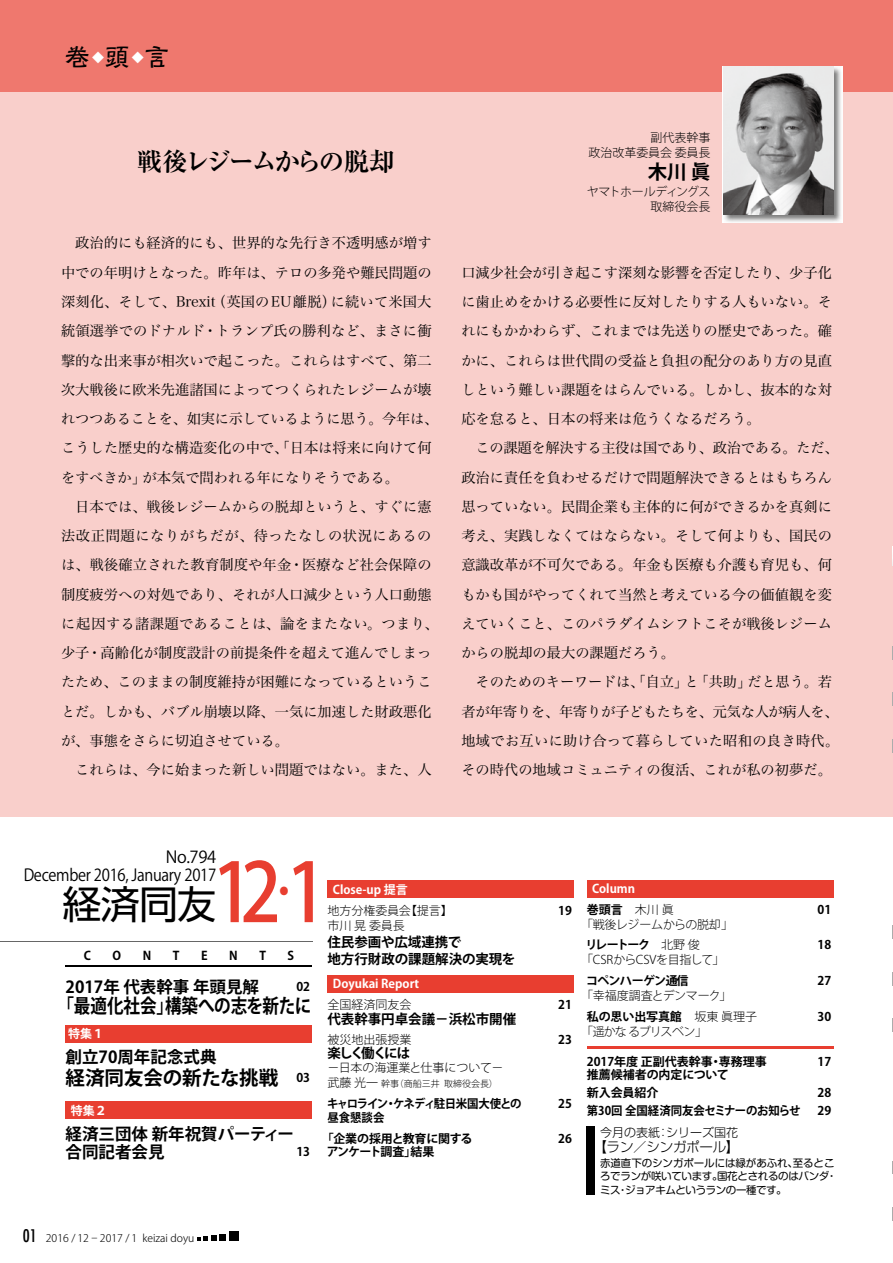
<style>
.page{position:relative;width:893px;height:1263px;background:#fff}
.page>*{position:absolute;margin:0;border:0;box-sizing:border-box;transform-origin:0 0}
.t1{font:500 81px "Koz Go Pro";color:#e83e30;scale:.9 1}
.t2{font:39px "UD Shin Go NT Pr 6";color:#000}
.t3{font:700 25.5px "Ryumin Pro";letter-spacing:-.105em;color:#000}
.t4{font:24px "Kumoya Std";color:#000}
.t5{font:700 19.5px "Koz Go Pro";letter-spacing:-.01em;color:#000;scale:.85 1}
.t6{font:700 19.5px "Koz Go Pro";letter-spacing:-.01em;color:#000}
.t7{font:700 16.5px/18px "Koz Go Pro";color:#000}
.t8{font:16.5px/18px "Koz Go Pro";letter-spacing:-.02em;color:#000;text-align:right}
.t9{font:14.25px/29.2px "Hiragino Serif Pr 6 N W3";color:#000}
.t10{font:700 13.5px/16.5px "Koz Go Pro";color:#000}
.t11{font:300 13.5px "Shin Go Pro";letter-spacing:-.02em;color:#000}
.t12{font:700 13.5px "Koz Go Pro";letter-spacing:-.145em;color:#000}
.t13{font:300 12px/15px "Koz Go Pro";letter-spacing:-.01em;color:#000}
.t14{font:700 12px/18px "Koz Go Pro";color:#000}
.t15{font:700 12px/21px "Koz Go Pro";color:#fff}
.t16{font:700 12px "Koz Go Pro";color:#000;scale:.95 1}
.t17{font:700 12px "Koz Go Pro";letter-spacing:-.105em;color:#000;scale:.95 1}
.t18{font:700 12px/21px "Koz Go Pro";letter-spacing:-.02em;color:#000;scale:.95 1}
.t19{font:300 12px "Shin Go Pro";color:#000}
.t20{font:300 12px "Koz Go Pro";letter-spacing:-.09em;color:#000}
.t21{font:700 12px "Koz Go Pro";letter-spacing:-.08em;color:#000}
.t22{font:700 12px "Koz Go Pro";letter-spacing:-.05em;color:#000}
.t23{font:10.5px/13.5px "Shin M Go Pro";letter-spacing:-.03em;color:#000}
.t24{font:300 10.5px "Koz Go Pro";color:#000}
.t25{font:300 9px "Koz Go Pro";color:#000}
.s1{font-size:12px}
.s2{font-family:"Futura";font-weight:500;font-stretch:condensed;font-size:16.95px}
.s3{color:#000}
.s4{font-weight:300;color:#000}
.s5{font-weight:700}
</style>
<div class="page">
<div style="left:0;top:0;width:893px;height:92px;background:#ef786e"></div>
<div style="left:0;top:92px;width:893px;height:724px;background:#f9cfcb"></div>
<svg style="left:892px;top:546px;width:1px;height:20px"></svg>
<svg style="left:892px;top:646px;width:1px;height:13px"></svg>
<svg style="left:892px;top:693px;width:1px;height:13px"></svg>
<svg style="left:892px;top:739px;width:1px;height:13px"></svg>
<svg style="left:892px;top:926px;width:1px;height:13px"></svg>
<svg style="left:892px;top:972px;width:1px;height:13px"></svg>
<svg style="left:892px;top:1019px;width:1px;height:13px"></svg>
<svg style="left:198px;top:1235px;width:18px;height:6px"></svg>
<div style="left:219px;top:1234px;width:7px;height:7px;background:#000"></div>
<div style="left:229px;top:1232px;width:9px;height:9px;background:#000"></div>
<hr style="left:66px;top:966px;width:246px;height:1px;background:#000">
<div style="left:66px;top:1025px;width:246px;height:17px;background:#e83e30"></div>
<div style="left:66px;top:1101px;width:246px;height:18px;background:#e83e30"></div>
<div style="left:327px;top:880px;width:247px;height:18px;background:#e83e30"></div>
<div style="left:327px;top:975px;width:247px;height:17px;background:#e83e30"></div>
<div style="left:587px;top:880px;width:246px;height:18px;background:#e83e30"></div>
<hr style="left:587px;top:1046px;width:246px;height:2px;background:#e83e30">
<div style="left:586px;top:1126px;width:9px;height:69px;background:#000"></div>
<hr style="left:0;top:941px;width:313px;height:1px;background:#666">
<img style="left:723px;top:92px;width:119px;height:131px">
<img style="left:723px;top:67px;width:110px;height:147px">
<h3 class="t4" style="left:66px;top:39px;width:105px">巻<sup>◆</sup>頭<sup>◆</sup>言</h3>
<h3 class="t3" style="left:137px;top:142px;width:259px">戦後レジームからの脱却</h3>
<p class="t9" style="left:61px;top:227px;width:379px;text-indent:14px">政治的にも経済的にも、世界的な先行き不透明感が増す中での年明けとなった。昨年は、テロの多発や難民問題の深刻化、そして、Brexit（英国のEU離脱）に続いて米国大統領選挙でのドナルド・トランプ氏の勝利など、まさに衝撃的な出来事が相次いで起こった。これらはすべて、第二次大戦後に欧米先進諸国によってつくられたレジームが壊れつつあることを、如実に示しているように思う。今年は、こうした歴史的な構造変化の中で、「日本は将来に向けて何をすべきか」が本気で問われる年になりそうである。</p>
<p class="t9" style="left:61px;top:490px;width:379px;text-indent:14px">日本では、戦後レジームからの脱却というと、すぐに憲法改正問題になりがちだが、待ったなしの状況にあるのは、戦後確立された教育制度や年金・医療など社会保障の制度疲労への対処であり、それが人口減少という人口動態に起因する諸課題であることは、論をまたない。つまり、少子・高齢化が制度設計の前提条件を超えて進んでしまったため、このままの制度維持が困難になっているということだ。しかも、バブル崩壊以降、一気に加速した財政悪化が、事態をさらに切迫させている。</p>
<p class="t9" style="left:75px;top:754px;width:358px">これらは、今に始まった新しい問題ではない。また、人</p>
<p class="t13" style="left:588px;top:130px;width:123px;text-align:right">副代表幹事<br>政治改革委員会 委員長</p>
<h3 class="t6" style="left:648px;top:159px;width:64px">木川 眞</h3>
<p class="t13" style="left:587px;top:184px;width:125px;text-align:right">ヤマトホールディングス取締役会長</p>
<p class="t9" style="left:461px;top:257px;width:372px;text-align:justify">口減少社会が引き起こす深刻な影響を否定したり、少子化に歯止めをかける必要性に反対したりする人もいない。それにもかかわらず、これまでは先送りの歴史であった。確かに、これらは世代間の受益と負担の配分のあり方の見直しという難しい課題をはらんでいる。しかし、抜本的な対応を怠ると、日本の将来は危うくなるだろう。</p>
<p class="t9" style="left:461px;top:432px;width:379px;text-indent:14px">この課題を解決する主役は国であり、政治である。ただ、政治に責任を負わせるだけで問題解決できるとはもちろん思っていない。民間企業も主体的に何ができるかを真剣に考え、実践しなくてはならない。そして何よりも、国民の意識改革が不可欠である。年金も医療も介護も育児も、何もかも国がやってくれて当然と考えている今の価値観を変えていくこと、このパラダイムシフトこそが戦後レジームからの脱却の最大の課題だろう。</p>
<p class="t9" style="left:461px;top:666px;width:379px;text-align:center">そのためのキーワードは、「自立」と「共助」だと思う。若<br>者が年寄りを、年寄りが子どもたちを、元気な人が病人を、地域でお互いに助け合って暮らしていた昭和の良き時代。その時代の地域コミュニティの復活、これが私の初夢だ。</p>
<p class="t8" style="left:24px;top:848px;width:194px">No.794<br>December 2016, January 2017</p>
<h2 class="t2" style="left:63px;top:873px;width:155px">経済同友</h2>
<h1 class="t1" style="left:212px;top:840px;width:129px">12<sup>・</sup>1</h1>
<p class="t14" style="left:84px;top:947px;width:9px">C</p>
<p class="t14" style="left:112px;top:947px;width:10px">O</p>
<p class="t14" style="left:143px;top:947px;width:10px">N</p>
<p class="t14" style="left:173px;top:947px;width:8px">T</p>
<p class="t14" style="left:201px;top:947px;width:8px">E</p>
<p class="t14" style="left:229px;top:947px;width:10px">N</p>
<p class="t14" style="left:259px;top:947px;width:8px">T</p>
<p class="t14" style="left:288px;top:947px;width:8px">S</p>
<p class="t7" style="left:66px;top:979px;width:195px">2017年 代表幹事 年頭見解</p>
<p class="t14" style="left:296px;top:978px;width:15px">02</p>
<h3 class="t5" style="left:58px;top:993px;width:300px">「最適化社会」構築への志を新たに</h3>
<p class="t15" style="left:68px;top:1024px;width:37px">特集１</p>
<p class="t7" style="left:66px;top:1049px;width:152px">創立70周年記念式典</p>
<h3 class="t6" style="left:66px;top:1065px;width:246px">経済同友会の新たな挑戦 <span class="s1">03</span></h3>
<p class="t15" style="left:71px;top:1100px;width:37px">特集２</p>
<p class="t7" style="left:66px;top:1126px;width:230px">経済三団体 新年祝賀パーティー合同記者会見</p>
<p class="t14" style="left:296px;top:1143px;width:15px">13</p>
<p class="t15" style="left:333px;top:879px;width:76px">Close-up 提言</p>
<p class="t13" style="left:327px;top:903px;width:127px">地方分権委員会【提言】</p>
<p class="t14" style="left:558px;top:902px;width:15px">19</p>
<p class="t13" style="left:327px;top:918px;width:79px">市川 晃 委員長</p>
<p class="t10" style="left:327px;top:935px;width:189px">住民参画や広域連携で<br>地方行財政の課題解決の実現を</p>
<p class="t15" style="left:333px;top:974px;width:88px">Doyukai Report</p>
<p class="t13" style="left:327px;top:997px;width:85px">全国経済同友会</p>
<p class="t14" style="left:558px;top:996px;width:15px">21</p>
<p class="t10" style="left:327px;top:1011px;width:190px">代表幹事円卓会議－浜松市開催</p>
<p class="t13" style="left:327px;top:1032px;width:85px">被災地出張授業</p>
<p class="t14" style="left:558px;top:1031px;width:15px">23</p>
<p class="t12" style="left:327px;top:1045px;width:84px">楽しく働くには</p>
<p class="t13" style="left:327px;top:1060px;width:178px">−日本の海運業と仕事について−</p>
<p class="t25" style="left:327px;top:1078px;width:172px"><span class="s1">武藤 光一</span> 幹事（商船三井 取締役会長）</p>
<p class="t17" style="left:327px;top:1096px;width:206px">キャロライン・ケネディ駐日米国大使との</p>
<p class="t14" style="left:558px;top:1095px;width:15px">25</p>
<p class="t18" style="left:322px;top:1107px;width:160px;text-indent:6px">昼食懇談会<br>「企業の採用と教育に関する</p>
<p class="t14" style="left:558px;top:1130px;width:15px">26</p>
<p class="t21" style="left:327px;top:1144px;width:109px">アンケート調査」結果</p>
<p class="t24" style="left:23px;top:1231px;width:173px"><span class="s2">01</span> 2016 / 12 − 2017 / 1 keizai doyu</p>
<p class="t15" style="left:587px;top:879px;width:88px;text-indent:5px">Column<br><span class="s3">巻頭言　</span><span class="s4">木川 眞</span></p>
<p class="t13" style="left:585px;top:915px;width:149px;line-height:19.5px;text-indent:-4px">「戦後レジームからの脱却」<span class="s5">リレートーク　</span>北野 俊</p>
<p class="t14" style="left:818px;top:902px;width:15px">01</p>
<p class="t14" style="left:818px;top:936px;width:15px">18</p>
<p class="t13" style="left:581px;top:952px;width:145px">「CSRからCSVを目指して」</p>
<p class="t22" style="left:586px;top:973px;width:104px">コペンハーゲン通信</p>
<p class="t14" style="left:818px;top:972px;width:15px">27</p>
<p class="t13" style="left:587px;top:985px;width:172px;line-height:21px;text-indent:-6px">「幸福度調査とデンマーク」<br><span class="s5">私の思い出写真館　</span>坂東 眞理子</p>
<p class="t14" style="left:818px;top:1008px;width:15px">30</p>
<p class="t20" style="left:581px;top:1024px;width:127px">「遥かなるブリスベン」</p>
<p class="t14" style="left:587px;top:1053px;width:182px">2017年度 正副代表幹事・専務理事</p>
<p class="t14" style="left:818px;top:1053px;width:15px">17</p>
<p class="t14" style="left:587px;top:1067px;width:143px">推薦候補者の内定について新入会員紹介</p>
<p class="t14" style="left:818px;top:1085px;width:15px">28</p>
<p class="t16" style="left:587px;top:1103px;width:226px">第30回 全国経済同友会セミナーのお知らせ</p>
<p class="t14" style="left:818px;top:1103px;width:15px">29</p>
<p class="t19" style="left:600px;top:1122px;width:139px">今月の表紙：シリーズ国花</p>
<p class="t11" style="left:593px;top:1135px;width:148px">【ラン／シンガポール】</p>
<p class="t23" style="left:600px;top:1155px;width:238px">赤道直下のシンガポールには緑があふれ、至るところでランが咲いています。国花とされるのはバンダ・ミス・ジョアキムというランの一種です。</p>
</div>
